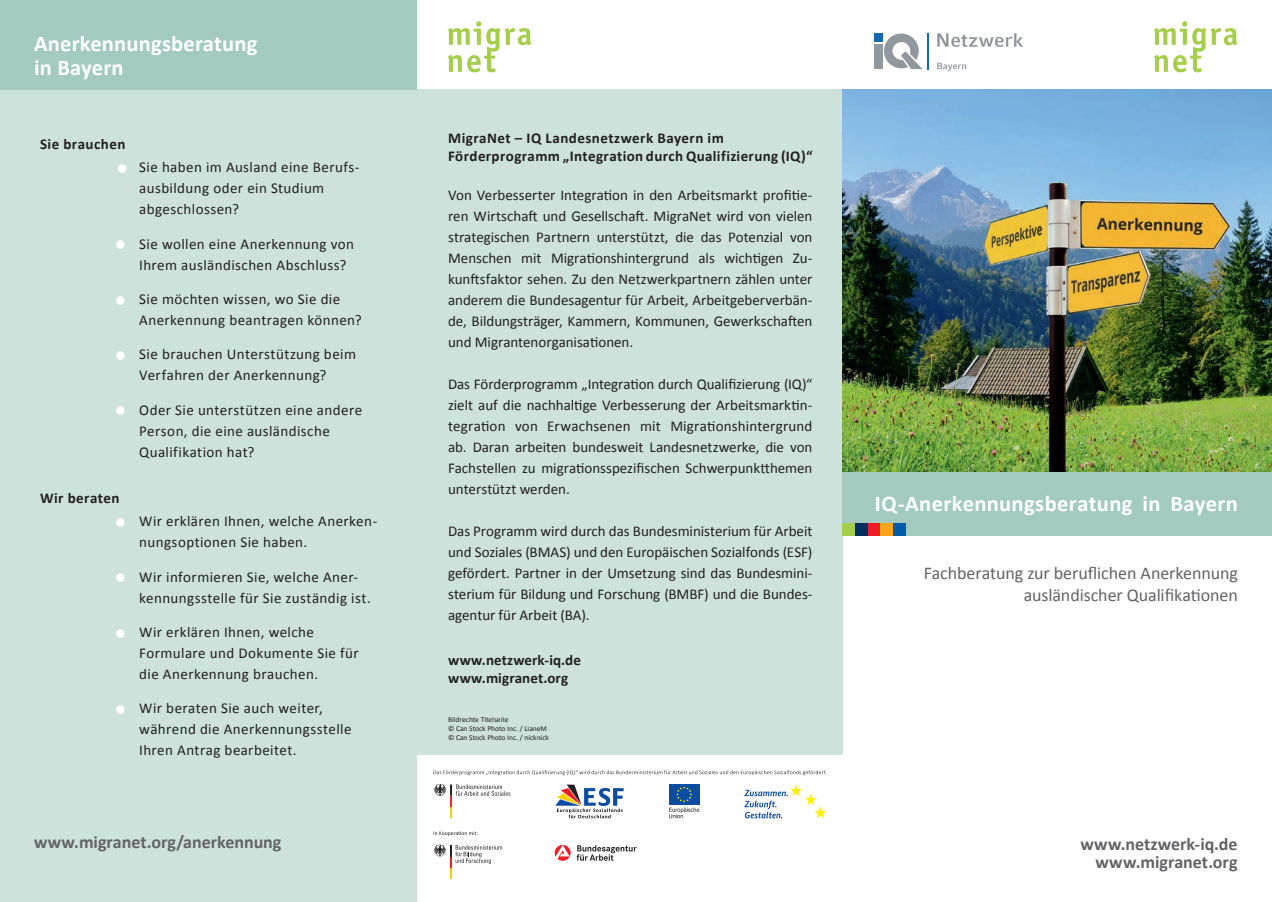
<style>
.page{position:relative;width:1272px;height:902px;background:#fff}
.page>*{position:absolute;margin:0;border:0;box-sizing:border-box;transform-origin:0 0}
.t1{font:700 22.5px/24px "Calibri";letter-spacing:.01em;color:#fff}
.t2{font:18px/21.6px "Calibri";letter-spacing:-.005em;color:#636366;text-align:right}
.t3{font:700 18px/18px "Calibri";color:#636366;text-align:right}
.t4{font:15px/21px "Calibri";letter-spacing:.025em;color:#231f20}
.t5{font:700 15px/18px "Calibri";letter-spacing:.025em;color:#231f20}
.t6{font:700 15px/18px "Calibri";letter-spacing:.005em;color:#231f20}
.t7{font:7.5px/9px "Calibri";color:#231f20}
.s1{font-size:27px;color:#fff}
</style>
<div class="page">
<div style="left:0;top:89px;width:417px;height:812px;background:#cde2db"></div>
<div style="left:417px;top:89px;width:425px;height:666px;background:#cde2db"></div>
<div style="left:0;top:0;width:417px;height:89px;background:#a2cabf"></div>
<img style="left:842px;top:89px;width:429px;height:383px">
<div style="left:842px;top:472px;width:429px;height:64px;background:#a2cabf"></div>
<div style="left:867px;top:523px;width:13px;height:13px;background:#ee1c28"></div>
<div style="left:842px;top:523px;width:13px;height:13px;background:#a4ce4c"></div>
<div style="left:880px;top:523px;width:13px;height:13px;background:#f9a51b"></div>
<div style="left:893px;top:523px;width:12px;height:13px;background:#015aaa"></div>
<div style="left:855px;top:523px;width:12px;height:13px;background:#002e5e"></div>
<div style="left:874px;top:44px;width:8px;height:24px;background:#90979d"></div>
<div style="left:874px;top:33px;width:8px;height:9px;background:#1768b4"></div>
<svg style="left:884px;top:34px;width:38px;height:35px"></svg>
<hr style="left:927px;top:33px;width:1px;height:36px;background:#1768b4">
<svg style="left:937px;top:63px;width:29px;height:8px"></svg>
<svg style="left:937px;top:33px;width:86px;height:14px"></svg>
<svg style="left:1154px;top:21px;width:82px;height:51px"></svg>
<svg style="left:448px;top:21px;width:83px;height:51px"></svg>
<svg style="left:433px;top:770px;width:393px;height:5px"></svg>
<svg style="left:433px;top:784px;width:77px;height:34px"></svg>
<svg style="left:433px;top:844px;width:69px;height:34px"></svg>
<svg style="left:555px;top:784px;width:68px;height:34px"></svg>
<svg style="left:576px;top:845px;width:60px;height:15px"></svg>
<svg style="left:554px;top:844px;width:16px;height:17px"></svg>
<svg style="left:669px;top:784px;width:30px;height:34px"></svg>
<svg style="left:744px;top:784px;width:82px;height:34px"></svg>
<svg style="left:433px;top:831px;width:44px;height:5px"></svg>
<h1 class="t1" style="left:34px;top:30px;width:225px">Anerkennungsberatung in Bayern</h1>
<p class="t5" style="left:40px;top:134px;width:87px">Sie brauchen</p>
<p class="t4" style="left:139px;top:156px;width:222px;text-indent:-24px"><span class="s1">•</span> Sie haben im Ausland eine Berufs&shy;ausbildung oder ein Studium abgeschlossen?</p>
<p class="t4" style="left:139px;top:232px;width:216px;text-indent:-25px"><span class="s1">•</span> Sie wollen eine Anerkennung von<br>Ihrem ausländischen Abschluss?</p>
<p class="t4" style="left:139px;top:288px;width:224px;text-indent:-25px"><span class="s1">•</span> Sie möchten wissen, wo Sie die<br>Anerkennung beantragen können?</p>
<p class="t4" style="left:114px;top:343px;width:244px;text-align:center"><span class="s1">•</span> Sie brauchen Unterstützung beim<br>Verfahren der Anerkennung?</p>
<p class="t4" style="left:139px;top:398px;width:224px;text-indent:-25px"><span class="s1">•</span> Oder Sie unterstützen eine andere<br>Person, die eine ausländische<br>Qualifikation hat?</p>
<p class="t5" style="left:40px;top:488px;width:81px">Wir beraten</p>
<p class="t4" style="left:139px;top:510px;width:239px;text-indent:-25px"><span class="s1">•</span> Wir erklären Ihnen, welche Anerken&shy;nungsoptionen Sie haben.</p>
<p class="t4" style="left:139px;top:565px;width:233px;text-indent:-25px"><span class="s1">•</span> Wir informieren Sie, welche Aner&shy;kennungsstelle für Sie zuständig ist.</p>
<p class="t4" style="left:139px;top:620px;width:221px;text-indent:-25px"><span class="s1">•</span> Wir erklären Ihnen, welche<br>Formulare und Dokumente Sie für die Anerkennung brauchen.</p>
<p class="t4" style="left:139px;top:697px;width:214px;text-indent:-25px"><span class="s1">•</span> Wir beraten Sie auch weiter, während die Anerkennungsstelle<br>Ihren Antrag bearbeitet.</p>
<p class="t3" style="left:34px;top:832px;width:249px">www.migranet.org/anerkennung</p>
<p class="t5" style="left:448px;top:128px;width:366px">MigraNet – IQ Landesnetzwerk Bayern im<br>Förderprogramm „Integration durch Qualifizierung (IQ)“</p>
<p class="t4" style="left:448px;top:184px;width:366px;text-align:justify">Von Verbesserter Integration in den Arbeitsmarkt profitie&shy;ren Wirtschaft und Gesellschaft. MigraNet wird von vielen strategischen Partnern unterstützt, die das Potenzial von Menschen mit Migrationshintergrund als wichtigen Zu&shy;kunftsfaktor sehen. Zu den Netzwerkpartnern zählen unter anderem die Bundesagentur für Arbeit, Arbeitgeberverbän&shy;de, Bildungsträger, Kammern, Kommunen, Gewerkschaften und Migrantenorganisationen.</p>
<p class="t4" style="left:448px;top:373px;width:366px;text-align:justify">Das Förderprogramm „Integration durch Qualifizierung (IQ)“ zielt auf die nachhaltige Verbesserung der Arbeitsmarktin&shy;tegration von Erwachsenen mit Migrationshintergrund ab. Daran arbeiten bundesweit Landesnetzwerke, die von Fachstellen zu migrationsspezifischen Schwerpunktthemen unterstützt werden.</p>
<p class="t4" style="left:448px;top:520px;width:366px;text-align:justify">Das Programm wird durch das Bundesministerium für Arbeit und Soziales (BMAS) und den Europäischen Sozialfonds (ESF) gefördert. Partner in der Umsetzung sind das Bundesmini&shy;sterium für Bildung und Forschung (BMBF) und die Bundes&shy;agentur für Arbeit (BA).</p>
<p class="t6" style="left:448px;top:649px;width:134px">www.netzwerk-iq.de www.migranet.org</p>
<p class="t7" style="left:448px;top:714px;width:102px">Bildrechte Titelseite<br>© Can Stock Photo Inc. / LianeM © Can Stock Photo Inc. / nicknick</p>
<h1 class="t1" style="left:874px;top:490px;width:364px">IQ-Anerkennungsberatung in Bayern</h1>
<p class="t2" style="left:923px;top:561px;width:315px">Fachberatung zur beruflichen Anerkennung ausländischer Qualifikationen</p>
<p class="t3" style="left:1080px;top:833px;width:159px">www.netzwerk-iq.de www.migranet.org</p>
</div>
